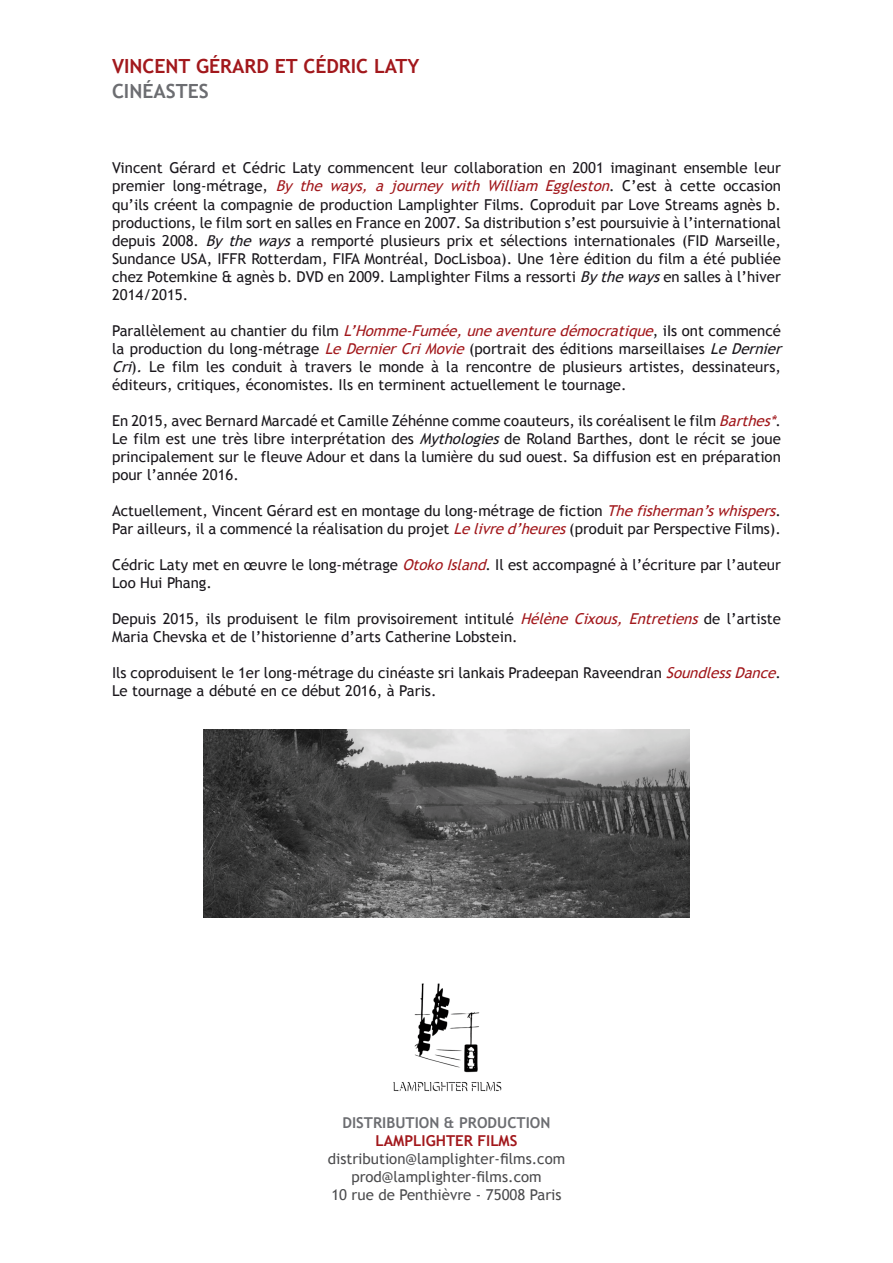
<style>
.page{position:relative;width:893px;height:1263px;background:#fff}
.page>*{position:absolute;margin:0;border:0;box-sizing:border-box;transform-origin:0 0}
.t1{font:700 19.5px "Trebuchet MS";color:#a2181c}
.t2{font:700 19.5px "Trebuchet MS";color:#6c6d71}
.t3{font:15px/18px "Trebuchet MS";color:#1a171c}
.t4{font:15px/18px "Trebuchet MS";color:#4c4c4e;text-align:center}
.t5{font:700 15px "Trebuchet MS";color:#6c6d71}
.t6{font:700 15px "Trebuchet MS";color:#a2181c}
.s1{font-style:italic;color:#a2181c}
.s2{font-style:italic}
</style>
<div class="page">
<img style="left:393px;top:983px;width:109px;height:109px">
<img style="left:204px;top:729px;width:485px;height:189px">
<h1 class="t1" style="left:112px;top:54px;width:309px">VINCENT GÉRARD ET CÉDRIC LATY</h1>
<h1 class="t2" style="left:112px;top:79px;width:98px">CINÉASTES</h1>
<p class="t3" style="left:112px;top:159px;width:670px;text-align:justify">Vincent Gérard et Cédric Laty commencent leur collaboration en 2001 imaginant ensemble leur premier long-métrage, <span class="s1">By the ways, a journey with William Eggleston</span>. C’est à cette occasion qu’ils créent la compagnie de production Lamplighter Films. Coproduit par Love Streams agnès b. productions, le film sort en salles en France en 2007. Sa distribution s’est poursuivie à l’international depuis 2008. <span class="s2">By the ways</span> a remporté plusieurs prix et sélections internationales (FI D Marseille, Sundance USA, I FFR Rotterdam, FI FA Montréal, DocLisboa). Une 1ère édition du film a été publiée chez Potemkine &amp; agnès b. DVD en 2009. Lamplighter Films a ressorti <span class="s2">Bytheways</span>en salles à l’hiver 2014/2015.</p>
<p class="t3" style="left:112px;top:321px;width:675px">Parallèlement au chantier du film <span class="s1">L’Homme-Fumée,uneaventuredémocratique</span>, iI s ont commencé la production du long-métrage <span class="s1">LeDernierCriMovie</span>(portrait des éditions marseillaises <span class="s2">LeDernier Cri</span>)<span class="s2">.</span> Le film les conduit à travers le monde à la rencontre de plusieurs artistes, dessinateurs, éditeurs, critiques, économistes. I ls en terminent actuellement le tournage.</p>
<p class="t3" style="left:112px;top:411px;width:670px;text-align:justify">En 2015, avec Bernard Marcadé et Camille Zéhénne comme coauteurs, ils coréalisent le film <span class="s1">Barthes*</span>.<br>Le film est une très libre interprétation des <span class="s2">Mythologies</span>de Roland Barthes, dont le récit se joue principalement sur le fleuve Adour et dans la lumière du sud ouest. Sa diffusion est en préparation pour l’année 2016.</p>
<p class="t3" style="left:112px;top:501px;width:670px">Actuellement, Vincent Gérard est en montage du long-métrage de fiction <span class="s1">Thefisherman’swhispers</span>.<br>Par ailleurs, il a commencé la réalisation du projet <span class="s1">Lelivred’heures</span>(produit par Perspective Films).</p>
<p class="t3" style="left:112px;top:555px;width:670px">Cédric Laty met en œuvre le long-métrage <span class="s1">OtokoIsland</span>. I l est accompagné à l’écriture par l’auteur<br>Loo Hui Phang.</p>
<p class="t3" style="left:112px;top:609px;width:670px">Depuis 2015, ils produisent le film provisoirement intitulé <span class="s1">Hélène Cixous, Entretiens</span> de l’artiste<br>Maria Chevska et de l’historienne d’arts Catherine Lobstein.</p>
<p class="t3" style="left:112px;top:663px;width:670px">I ls coproduisent le 1er long-métrage du cinéaste sri lankais Pradeepan Raveendran <span class="s1">SoundlessDance</span>.<br>Le tournage a débuté en ce début 2016, à Paris.</p>
<p class="t5" style="left:342px;top:1113px;width:210px">DISTRIBUTION &amp; PRODUCTION</p>
<p class="t6" style="left:375px;top:1131px;width:144px">LAMPLIGHTER FILMS</p>
<p class="t4" style="left:328px;top:1150px;width:239px">distribution@lamplighter-films.com prod@lamplighter-films.com<br>10 rue de Penthièvre - 75008 Paris</p>
</div>
